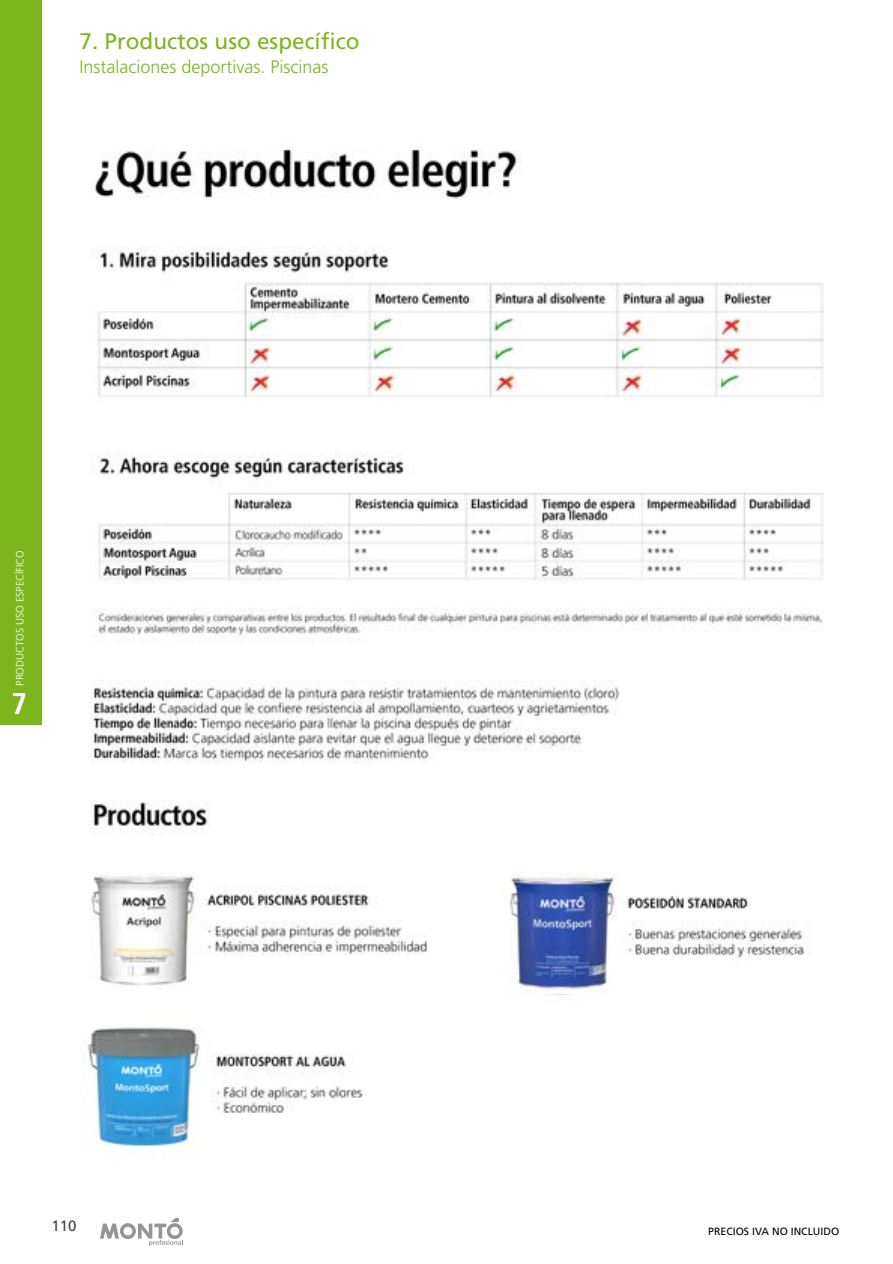
<style>
.page{position:relative;width:893px;height:1264px;background:#fff}
.page>*{position:absolute;margin:0;border:0;box-sizing:border-box;transform-origin:0 0}
.t1{font:700 condensed 30px "Frutiger LT";color:#fff}
.t2{font:22.5px "Frutiger LT";color:#7db61c}
.t3{font:300 18px "Frutiger LT";color:#7db61c}
.t4{font:15px "Frutiger LT";color:#434343}
.t5{font:300 10.5px "Frutiger LT";color:#fff}
.t6{font:10.5px "Frutiger LT";color:#000}
</style>
<div class="page">
<div style="left:0;top:0;width:42px;height:724px;background:#7db61c"></div>
<svg style="left:100px;top:1217px;width:83px;height:28px"></svg>
<img style="left:80px;top:149px;width:744px;height:1010px">
<img style="left:499px;top:874px;width:118px;height:119px">
<img style="left:81px;top:1025px;width:118px;height:127px">
<p class="t2" style="left:80px;top:28px;width:282px">7. Productos uso específico</p>
<p class="t3" style="left:80px;top:56px;width:251px">Instalaciones deportivas. Piscinas</p>
<p class="t5" style="left:14px;top:685px;width:137px;rotate:-90deg">PRODUCTOS USO ESPECÍFICO</p>
<h1 class="t1" style="left:12px;top:686px;width:17px">7</h1>
<p class="t4" style="left:51px;top:1217px;width:27px">110</p>
<p class="t6" style="left:708px;top:1225px;width:132px">PRECIOS IVA NO INCLUIDO</p>
</div>
